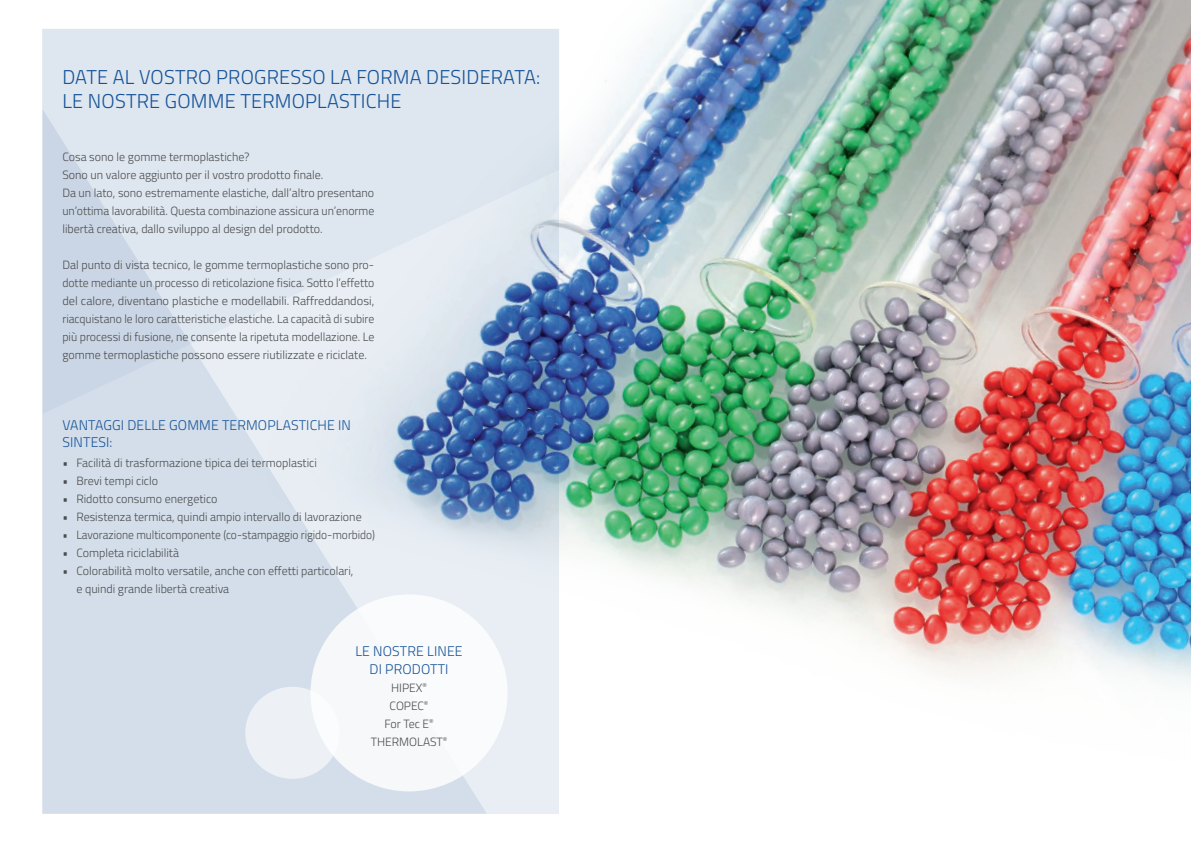
<style>
.page{position:relative;width:1191px;height:842px;background:#fff}
.page>*{position:absolute;margin:0;border:0;box-sizing:border-box;transform-origin:0 0}
.t1{font:300 20px/24px "Titillium Web";letter-spacing:.01em;color:#165398}
.t2{font:300 14px/16.8px "Titillium Web";letter-spacing:.01em;color:#165398}
.t3{font:300 12px/18px "Titillium Web";color:#4b4c4d}
.t4{font:300 12px "Titillium Web";color:#4b4c4d;scale:.95 1}
</style>
<div class="page">
<img style="left:559px;top:0;width:632px;height:684px">
<svg style="left:487px;top:414px;width:72px;height:400px;background:#beccdf"></svg>
<svg style="left:487px;top:29px;width:72px;height:385px;background:#a9bbd6"></svg>
<svg style="left:42px;top:29px;width:445px;height:785px;background:#d5dfea"></svg>
<div style="left:310px;top:594px;width:197px;height:197px;background:#fff;border-radius:50%"></div>
<div style="left:245px;top:687px;width:94px;height:92px;background:linear-gradient(to right,#e9eef4,#f6f8fb);border-radius:50%"></div>
<h1 class="t1" style="left:62px;top:64px;width:479px">DATE AL VOSTRO PROGRESSO LA FORMA DESIDERATA:<br>LE NOSTRE GOMME TERMOPLASTICHE</h1>
<p class="t3" style="left:62px;top:147px;width:313px">Cosa sono le gomme termoplastiche?<br>Sono un valore aggiunto per il vostro prodotto finale.<br>Da un lato, sono estremamente elastiche, dall’altro presentano un’ottima lavorabilità. Questa combinazione assicura un’enorme libertà creativa, dallo sviluppo al design del prodotto.</p>
<p class="t3" style="left:62px;top:255px;width:313px;text-align:justify">Dal punto di vista tecnico, le gomme termoplastiche sono pro&shy;dotte mediante un processo di reticolazione fisica. Sotto l’effetto del calore, diventano plastiche e modellabili. Raffreddandosi, riacquistano le loro caratteristiche elastiche. La capacità di subire più processi di fusione, ne consente la ripetuta modellazione. Le gomme termoplastiche possono essere riutilizzate e riciclate.</p>
<p class="t2" style="left:62px;top:416px;width:290px">VANTAGGI DELLE GOMME TERMOPLASTICHE IN<br>SINTESI:</p>
<p class="t3" style="left:62px;top:453px;width:256px">• Facilità di trasformazione tipica dei termoplastici</p>
<p class="t3" style="left:62px;top:471px;width:97px">• Brevi tempi ciclo</p>
<p class="t3" style="left:62px;top:489px;width:157px">• Ridotto consumo energetico</p>
<p class="t3" style="left:62px;top:507px;width:301px">• Resistenza termica, quindi ampio intervallo di lavorazione</p>
<p class="t4" style="left:62px;top:526px;width:330px">• Lavorazione multicomponente (co-stampaggio rigido-morbido)</p>
<p class="t3" style="left:62px;top:543px;width:118px">• Completa riciclabilità</p>
<p class="t3" style="left:76px;top:561px;width:278px;text-indent:-14px">• Colorabilità molto versatile, anche con effetti particolari, e quindi grande libertà creativa</p>
<p class="t2" style="left:355px;top:641px;width:109px;line-height:18px;text-align:center">LE NOSTRE LINEE<br>DI PRODOTTI</p>
<p class="t3" style="left:371px;top:678px;width:78px;text-align:center">HIPEX<sup>®<br></sup>COPEC<sup>®<br></sup>For Tec E<sup>®<br></sup>THERMOLAST<sup>®</sup></p>
</div>
